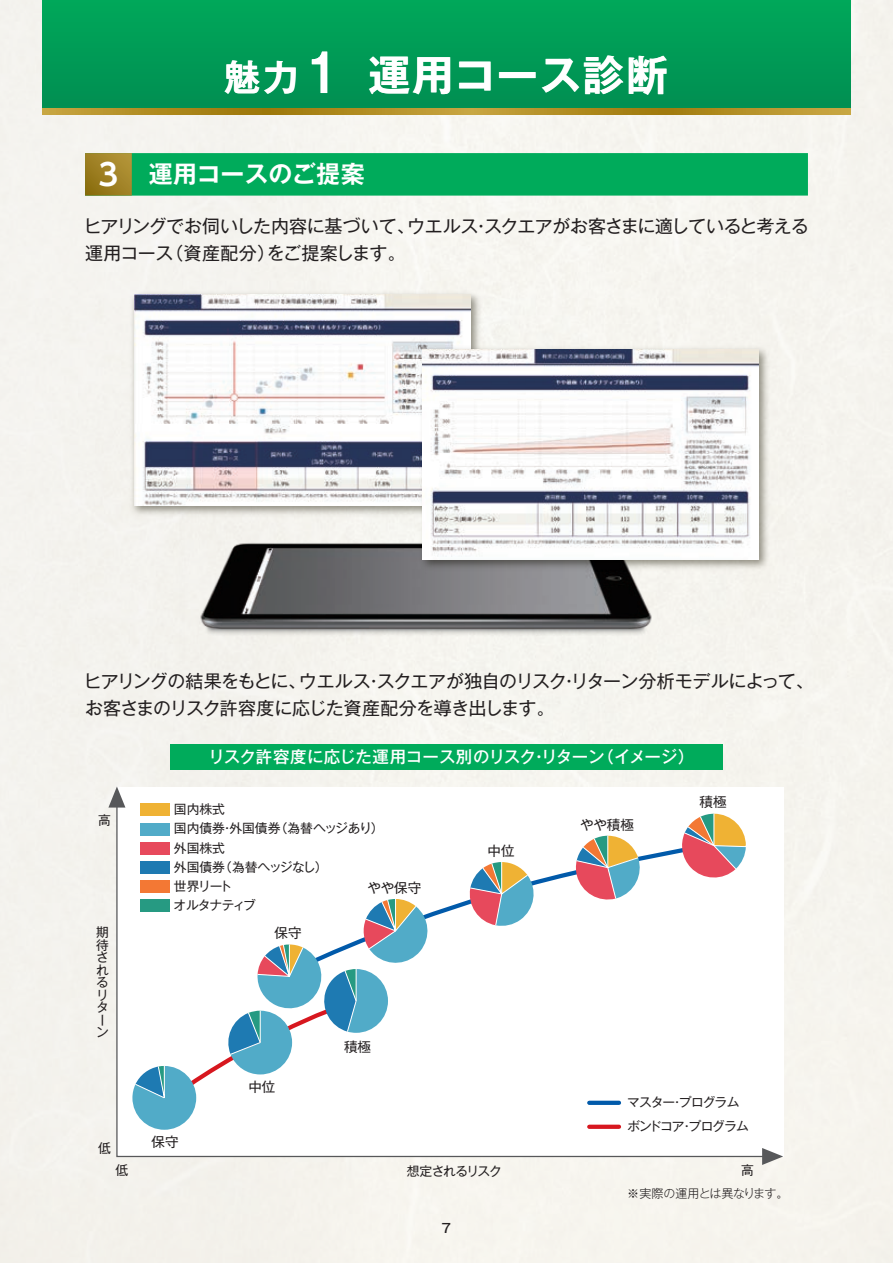
<style>
.page{position:relative;width:893px;height:1263px;background:#f5f4ee}
.page>*{position:absolute;margin:0;border:0;box-sizing:border-box;transform-origin:0 0}
.t1{font:700 42px "Gothic MB101 Pro De";letter-spacing:.02em;color:#fff}
.t2{font:700 30px "UD Shin Go NT Pro De";color:#fff}
.t3{font:700 24px "Gothic MB101 Pro De";color:#fff}
.t4{font:18px/27px "Gothic MB101 Pro";letter-spacing:-.035em;color:#231f20}
.t5{font:500 16.5px "Gothic MB101 Pro";letter-spacing:-.01em;color:#fff}
.t6{font:13.5px "Gothic MB101 Pro";color:#231f20}
.t7{font:12.75px/19.2px "Gothic MB101 Pro";color:#231f20}
.t8{font:12.75px/12.5px "Gothic MB101 Pro";letter-spacing:-.05em;color:#231f20}
.t9{font:12.75px "Gothic MB101 Pro";letter-spacing:-.08em;color:#231f20}
.t10{font:12.75px "Gothic MB101 Pro";letter-spacing:-.075em;color:#231f20}
.t11{font:12.75px "Gothic MB101 Pro";letter-spacing:-.09em;color:#231f20}
.t12{font:12.75px "Gothic MB101 Pro";letter-spacing:-.085em;color:#231f20}
.t13{font:500 12.75px "Gothic MB101 Pro";color:#231f20}
.t14{font:300 12px "Gothic MB101 Pro";letter-spacing:-.03em;color:#231f20}
.s1{font-size:36px}
.s2{font-family:"Gothic MB101 Pro";font-weight:500;font-size:52.5px}
</style>
<div class="page">
<img style="left:179px;top:519px;width:493px;height:144px">
<div style="left:43px;top:0;width:807px;height:115px;background:#009b56"></div>
<div style="left:85px;top:153px;width:723px;height:43px;background:#00ab5b"></div>
<svg style="left:85px;top:153px;width:47px;height:43px;background:#9e8226"></svg>
<div style="left:117px;top:786px;width:666px;height:370px;background:#fff"></div>
<svg style="left:116px;top:803px;width:646px;height:355px"></svg>
<div style="left:140px;top:823px;width:30px;height:12px;background:#51abc8"></div>
<div style="left:140px;top:842px;width:30px;height:12px;background:#e7495c"></div>
<div style="left:140px;top:861px;width:30px;height:13px;background:#1e7ab2"></div>
<div style="left:140px;top:880px;width:30px;height:13px;background:#f37834"></div>
<svg style="left:589px;top:1125px;width:30px;height:4px"></svg>
<svg style="left:589px;top:1101px;width:30px;height:4px"></svg>
<svg style="left:762px;top:1148px;width:21px;height:17px"></svg>
<svg style="left:108px;top:786px;width:17px;height:21px"></svg>
<svg style="left:467px;top:862px;width:71px;height:65px"></svg>
<svg style="left:576px;top:835px;width:68px;height:68px"></svg>
<svg style="left:680px;top:813px;width:66px;height:68px"></svg>
<svg style="left:132px;top:898px;width:299px;height:232px"></svg>
<hr style="left:356px;top:969px;width:1px;height:32px;background:#fff">
<div style="left:170px;top:744px;width:553px;height:26px;background:#00ab5b"></div>
<img style="left:127px;top:287px;width:358px;height:232px">
<img style="left:134px;top:294px;width:336px;height:211px">
<img style="left:416px;top:343px;width:357px;height:230px">
<img style="left:422px;top:350px;width:337px;height:210px">
<svg style="left:43px;top:108px;width:807px;height:7px;background:#b28e25"></svg>
<h1 class="t1" style="left:224px;top:40px;width:446px"><span class="s1">魅力</span><span class="s2">1</span> 運用コース診断</h1>
<h2 class="t2" style="left:98px;top:151px;width:21px">3</h2>
<h3 class="t3" style="left:149px;top:154px;width:217px">運用コースのご提案</h3>
<p class="t4" style="left:84px;top:210px;width:727px">ヒアリングでお伺いした内容に基づいて、ウエルス・スクエアがお客さまに適していると考える運用コース（資産配分）をご提案します。</p>
<p class="t4" style="left:84px;top:665px;width:732px">ヒアリングの結果をもとに、ウエルス・スクエアが独自のリスク・リターン分析モデルによって、お客さまのリスク許容度に応じた資産配分を導き出します。</p>
<p class="t5" style="left:209px;top:743px;width:487px">リスク許容度に応じた運用コース別のリスク・リターン（イメージ）</p>
<p class="t8" style="left:98px;top:812px;width:14px">高</p>
<p class="t7" style="left:174px;top:798px;width:211px">国内株式<br>国内債券・外国債券（為替ヘッジあり）外国株式<br>外国債券（為替ヘッジなし）</p>
<p class="t12" style="left:174px;top:894px;width:84px">オルタナティブ</p>
<p class="t8" style="left:174px;top:878px;width:60px">世界リート</p>
<p class="t6" style="left:368px;top:877px;width:55px">やや保守</p>
<p class="t8" style="left:96px;top:924px;width:14px">期待されるリターン</p>
<p class="t6" style="left:275px;top:922px;width:28px">保守</p>
<p class="t6" style="left:248px;top:1075px;width:28px">中位</p>
<p class="t6" style="left:344px;top:1035px;width:28px">積極</p>
<p class="t6" style="left:488px;top:840px;width:28px">中位</p>
<p class="t6" style="left:580px;top:813px;width:55px">やや積極</p>
<p class="t6" style="left:699px;top:791px;width:28px">積極</p>
<p class="t10" style="left:627px;top:1091px;width:114px">マスター・プログラム</p>
<p class="t8" style="left:98px;top:1140px;width:14px">低</p>
<p class="t6" style="left:152px;top:1131px;width:28px">保守</p>
<p class="t9" style="left:627px;top:1116px;width:123px">ボンドコア・プログラム</p>
<p class="t8" style="left:115px;top:1162px;width:14px">低</p>
<p class="t8" style="left:741px;top:1162px;width:14px">高</p>
<p class="t11" style="left:407px;top:1161px;width:97px">想定されるリスク</p>
<p class="t13" style="left:441px;top:1217px;width:11px">7</p>
<p class="t14" style="left:627px;top:1183px;width:163px">※実際の運用とは異なります。</p>
</div>
